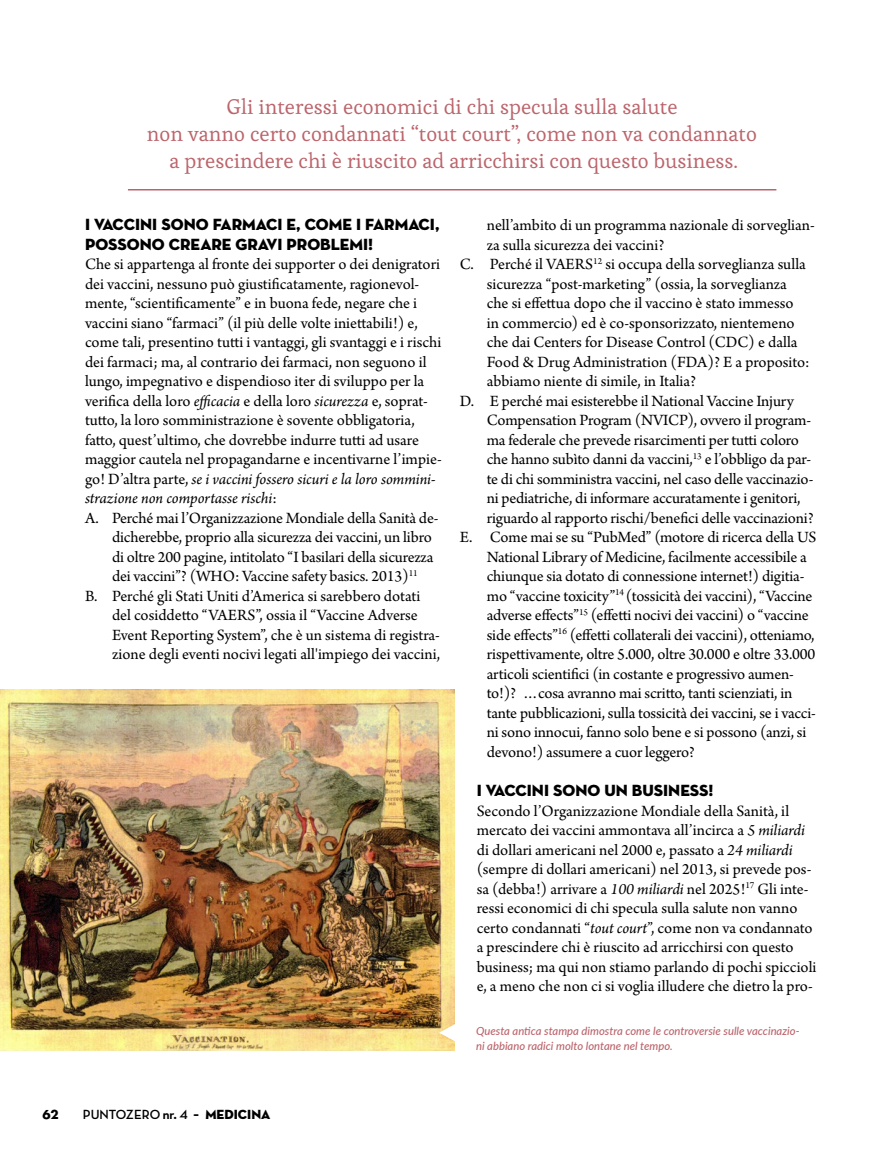
<style>
.page{position:relative;width:893px;height:1170px;background:#fff}
.page>*{position:absolute;margin:0;border:0;box-sizing:border-box;transform-origin:0 0}
.t1{font:21px/27px "Esteban";color:#bb646b;text-align:center}
.t2{font:16.5px/19.5px "Arno Pro";letter-spacing:-.005em;color:#000}
.t3{font:16.5px/19.5px "Neutra Disp Titling";color:#000}
.t4{font:italic 16.5px "Arno Pro";letter-spacing:-.005em;color:#000}
.t5{font:700 13.5px "Neutra Disp";color:#000}
.t6{font:700 12px "Futura";color:#000}
.t7{font:italic 500 11.25px/15px "Lato";color:#bb646b}
.s1{font-style:italic}
.s2{font-style:normal}
.s3{font-size:16.5px}
.s4{font-family:"Neutra Disp Titling";font-weight:400}
</style>
<div class="page">
<hr style="left:128px;top:189px;width:648px;height:1px;background:#bb646b">
<img style="left:0;top:689px;width:455px;height:361px">
<svg style="left:439px;top:1021px;width:16px;height:22px"></svg>
<p class="t1" style="left:147px;top:93px;width:612px">Gli interessi economici di chi specula sulla salute<br>non vanno certo condannati “tout court”, come non va condannato a prescindere chi è riuscito ad arricchirsi con questo business.</p>
<p class="t3" style="left:85px;top:215px;width:356px">I VACCINI SONO FARMACI E, COME I FARMACI,<br>POSSONO CREARE GRAVI PROBLEMI!</p>
<p class="t2" style="left:85px;top:255px;width:357px">Che si appartenga al fronte dei supporter o dei denigratori</p>
<p class="t2" style="left:85px;top:275px;width:336px">dei vaccini, nessuno può giustificatamente, ragionevol-</p>
<p class="t2" style="left:85px;top:294px;width:334px">mente, “scientificamente” e in buona fede, negare che i</p>
<p class="t2" style="left:85px;top:314px;width:334px">vaccini siano “farmaci” (il più delle volte iniettabili!) e,</p>
<p class="t2" style="left:85px;top:333px;width:358px">come tali, presentino tutti i vantaggi, gli svantaggi e i rischi</p>
<p class="t2" style="left:85px;top:353px;width:343px">dei farmaci; ma, al contrario dei farmaci, non seguono il</p>
<p class="t2" style="left:85px;top:372px;width:341px">lungo, impegnativo e dispendioso iter di sviluppo per la</p>
<p class="t2" style="left:85px;top:392px;width:344px">verifica della loro <span class="s1">efficacia</span> e della loro <span class="s1">sicurezza</span> e, soprat-</p>
<p class="t2" style="left:85px;top:411px;width:331px">tutto, la loro somministrazione è sovente obbligatoria,</p>
<p class="t2" style="left:85px;top:431px;width:335px">fatto, quest’ultimo, che dovrebbe indurre tutti ad usare</p>
<p class="t2" style="left:85px;top:450px;width:358px">maggior cautela nel propagandarne e incentivarne l’impie-</p>
<p class="t4" style="left:85px;top:469px;width:352px"><span class="s2">go! D’altra parte,</span> se i vaccini fossero sicuri e la loro sommini-</p>
<p class="t4" style="left:85px;top:489px;width:193px">strazione non comportasse rischi<span class="s2">:</span></p>
<p class="t2" style="left:85px;top:509px;width:355px">A. Perché mai l’Organizzazione Mondiale della Sanità de-</p>
<p class="t2" style="left:112px;top:528px;width:321px">dicherebbe, proprio alla sicurezza dei vaccini, un libro</p>
<p class="t2" style="left:112px;top:548px;width:323px">di oltre 200 pagine, intitolato “I basilari della sicurezza</p>
<p class="t2" style="left:112px;top:567px;width:307px">dei vaccini”? (WHO: Vaccine safety basics. 2013)<sup>11</sup></p>
<p class="t2" style="left:85px;top:587px;width:337px">B. Perché gli Stati Uniti d’America si sarebbero dotati</p>
<p class="t2" style="left:112px;top:606px;width:307px">del cosiddetto “VAERS”, ossia il “Vaccine Adverse</p>
<p class="t2" style="left:112px;top:626px;width:329px">Event Reporting System”, che è un sistema di registra-</p>
<p class="t2" style="left:112px;top:645px;width:330px">zione degli eventi nocivi legati all'impiego dei vaccini,</p>
<p class="t2" style="left:487px;top:216px;width:329px">nell’ambito di un programma nazionale di sorveglian-</p>
<p class="t2" style="left:487px;top:236px;width:179px">za sulla sicurezza dei vaccini?</p>
<p class="t2" style="left:460px;top:255px;width:348px">C. Perché il VAERS<sup>12</sup> si occupa della sorveglianza sulla</p>
<p class="t2" style="left:487px;top:275px;width:302px">sicurezza “post-marketing” (ossia, la sorveglianza</p>
<p class="t2" style="left:487px;top:294px;width:308px">che si effettua dopo che il vaccino è stato immesso</p>
<p class="t2" style="left:487px;top:314px;width:309px">in commercio) ed è co-sponsorizzato, nientemeno</p>
<p class="t2" style="left:487px;top:333px;width:312px">che dai Centers for Disease Control (CDC) e dalla</p>
<p class="t2" style="left:487px;top:353px;width:324px">Food &amp; Drug Administration (FDA)? E a proposito:</p>
<p class="t2" style="left:487px;top:372px;width:211px">abbiamo niente di simile, in Italia?</p>
<p class="t2" style="left:460px;top:392px;width:336px">D. E perché mai esisterebbe il National Vaccine Injury</p>
<p class="t2" style="left:487px;top:411px;width:326px">Compensation Program (NVICP), ovvero il program-</p>
<p class="t2" style="left:487px;top:431px;width:314px">ma federale che prevede risarcimenti per tutti coloro</p>
<p class="t2" style="left:487px;top:450px;width:326px">che hanno subìto danni da vaccini,<sup>13</sup> e l’obbligo da par-</p>
<p class="t2" style="left:487px;top:470px;width:328px">te di chi somministra vaccini, nel caso delle vaccinazio-</p>
<p class="t2" style="left:487px;top:489px;width:315px">ni pediatriche, di informare accuratamente i genitori,</p>
<p class="t2" style="left:487px;top:509px;width:329px">riguardo al rapporto rischi/benefici delle vaccinazioni?</p>
<p class="t2" style="left:460px;top:528px;width:358px">E. Come mai se su “PubMed” (motore di ricerca della US</p>
<p class="t2" style="left:487px;top:548px;width:322px">National Library of Medicine, facilmente accessibile a</p>
<p class="t2" style="left:487px;top:567px;width:319px">chiunque sia dotato di connessione internet!) digitia-</p>
<p class="t2" style="left:487px;top:587px;width:327px">mo “vaccine toxicity”<sup>14</sup> (tossicità dei vaccini), “Vaccine</p>
<p class="t2" style="left:487px;top:606px;width:323px">adverse effects”<sup>15</sup> (effetti nocivi dei vaccini) o “vaccine</p>
<p class="t2" style="left:487px;top:626px;width:329px">side effects”<sup>16</sup> (effetti collaterali dei vaccini), otteniamo,</p>
<p class="t2" style="left:487px;top:645px;width:330px">rispettivamente, oltre 5.000, oltre 30.000 e oltre 33.000</p>
<p class="t2" style="left:487px;top:665px;width:309px">articoli scientifici (in costante e progressivo aumen-</p>
<p class="t2" style="left:487px;top:684px;width:307px">to!)? …cosa avranno mai scritto, tanti scienziati, in</p>
<p class="t2" style="left:487px;top:704px;width:331px">tante pubblicazioni, sulla tossicità dei vaccini, se i vacci-</p>
<p class="t2" style="left:487px;top:723px;width:321px">ni sono innocui, fanno solo bene e si possono (anzi, si</p>
<p class="t2" style="left:487px;top:743px;width:210px">devono!) assumere a cuor leggero?</p>
<p class="t3" style="left:477px;top:780px;width:238px">I VACCINI SONO UN BUSINESS!</p>
<p class="t2" style="left:477px;top:801px;width:341px">Secondo l’Organizzazione Mondiale della Sanità, il mercato dei vaccini ammontava all’incirca a <span class="s1">5 miliardi </span>di dollari americani nel 2000 e, passato a <span class="s1">24 miliardi </span>(sempre di dollari americani) nel 2013, si prevede pos&shy;sa (debba!) arrivare a <span class="s1">100 miliardi</span> nel 2025!<sup>17</sup> Gli inte&shy;ressi economici di chi specula sulla salute non vanno certo condannati “<span class="s1">tout court</span>”, come non va condannato a prescindere chi è riuscito ad arricchirsi con questo business; ma qui non stiamo parlando di pochi spiccioli e, a meno che non ci si voglia illudere che dietro la pro-</p>
<p class="t7" style="left:476px;top:1023px;width:325px">Questa antica stampa dimostra come le controversie sulle vaccinazio&shy;ni abbiano radici molto lontane nel tempo.</p>
<p class="t6" style="left:42px;top:1106px;width:18px">62</p>
<p class="t5" style="left:83px;top:1107px;width:189px">PUNTOZERO <span class="s3">nr.</span> 4 <span class="s4">– MEDICINA</span></p>
</div>
